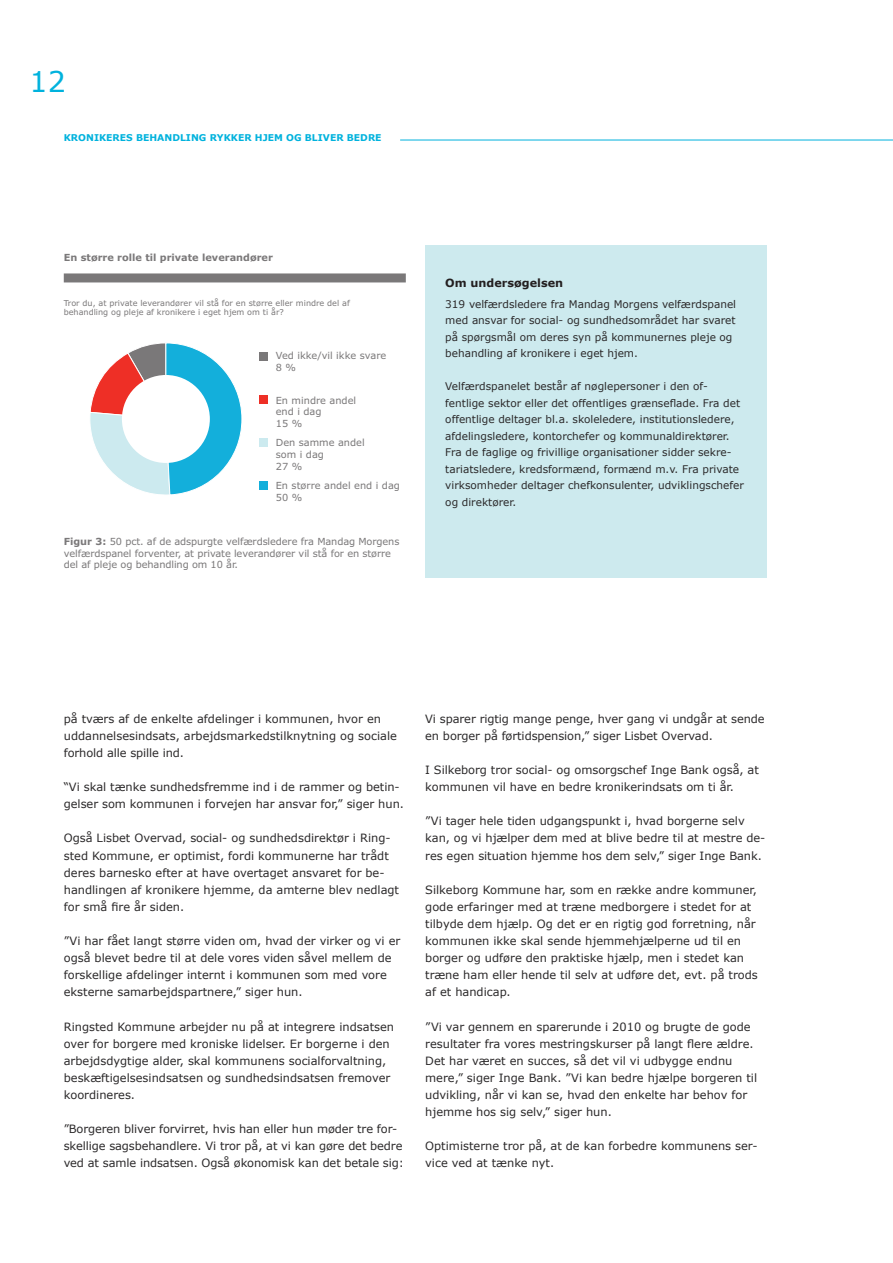
<style>
.page{position:relative;width:893px;height:1263px;background:#fff}
.page>*{position:absolute;margin:0;border:0;box-sizing:border-box;transform-origin:0 0}
.t1{font:28.5px "Verdana";color:#00b2dd}
.Brødtekst{font:11.4px/17.1px "Verdana";color:#2b292a}
.Underoverskrifter{font:700 11.25px "Verdana";color:#231f20}
.Brødtekst-2{font:10.5px/16.6px "Verdana";color:#2b292a}
.t2{font:9.75px/11.7px "Verdana";letter-spacing:-.01em;color:#7a7879}
.t3{font:700 9.75px "Verdana";color:#7a7879}
.Kapiteloverskrifter{font:700 9.3px "Verdana";color:#00b2dd}
.t4{font:8.1px/9px "Verdana";color:#7a7879}
.s1{font-weight:700}
</style>
<div class="page">
<hr style="left:400px;top:140px;width:493px;height:1px;background:#00b2dd">
<div style="left:259px;top:352px;width:9px;height:9px;background:#7a7879"></div>
<div style="left:259px;top:395px;width:9px;height:9px;background:#ee2f26"></div>
<div style="left:259px;top:438px;width:9px;height:8px;background:#cceaef"></div>
<div style="left:259px;top:481px;width:9px;height:8px;background:#13afdb"></div>
<div style="left:64px;top:273px;width:342px;height:9px;background:#7a7879"></div>
<svg style="left:90px;top:343px;width:152px;height:152px"></svg>
<div style="left:122px;top:375px;width:88px;height:88px;background:#fff;border-radius:50%"></div>
<div style="left:425px;top:245px;width:342px;height:333px;background:#cdeaee"></div>
<h1 class="t1" style="left:30px;top:64px;width:38px">12</h1>
<p class="Kapiteloverskrifter" style="left:64px;top:132px;width:319px">KRONIKERES BEHANDLING RYKKER HJEM OG BLIVER BEDRE</p>
<p class="t3" style="left:64px;top:251px;width:211px">En større rolle til private leverandører</p>
<p class="t4" style="left:64px;top:299px;width:288px">Tror du, at private leverandører vil stå for en større eller mindre del af behandling og pleje af kronikere i eget hjem om ti år?</p>
<p class="t2" style="left:276px;top:349px;width:112px">Ved ikke/vil ikke svare<br>8 %</p>
<p class="t2" style="left:276px;top:394px;width:82px">En mindre andel end i dag<br>15 %</p>
<p class="t2" style="left:276px;top:437px;width:90px">Den samme andel som i dag<br>27 %</p>
<p class="t2" style="left:276px;top:479px;width:126px">En større andel end i dag<br>50 %</p>
<p class="t2" style="left:64px;top:535px;width:337px"><span class="s1">Figur 3:</span> 50 pct. af de adspurgte velfærdsledere fra Mandag Morgens velfærdspanel forventer, at private leverandører vil stå for en større del af pleje og behandling om 10 år.</p>
<p class="Underoverskrifter" style="left:445px;top:276px;width:119px">Om undersøgelsen</p>
<p class="Brødtekst-2" style="left:445px;top:295px;width:292px">319 velfærdsledere fra Mandag Morgens velfærdspanel med ansvar for social- og sundhedsområdet har svaret på spørgsmål om deres syn på kommunernes pleje og behandling af kronikere i eget hjem.</p>
<p class="Brødtekst-2" style="left:445px;top:378px;width:300px">Velfærdspanelet består af nøglepersoner i den of&shy;fentlige sektor eller det offentliges grænseflade. Fra det offentlige deltager bl.a. skoleledere, institutionsledere, afdelingsledere, kontorchefer og kommunaldirektører.<br>Fra de faglige og frivillige organisationer sidder sekre&shy;tariatsledere, kredsformænd, formænd m.v. Fra private virksomheder deltager chefkonsulenter, udviklingschefer og direktører.</p>
<p class="Brødtekst" style="left:64px;top:710px;width:335px">på tværs af de enkelte afdelinger i kommunen, hvor en uddannelsesindsats, arbejdsmarkedstilknytning og sociale forhold alle spille ind.</p>
<p class="Brødtekst" style="left:64px;top:778px;width:342px">“Vi skal tænke sundhedsfremme ind i de rammer og betin&shy;gelser som kommunen i forvejen har ansvar for,” siger hun.</p>
<p class="Brødtekst" style="left:64px;top:829px;width:337px">Også Lisbet Overvad, social- og sundhedsdirektør i Ring&shy;sted Kommune, er optimist, fordi kommunerne har trådt deres barnesko efter at have overtaget ansvaret for be&shy;handlingen af kronikere hjemme, da amterne blev nedlagt for små fire år siden.</p>
<p class="Brødtekst" style="left:64px;top:932px;width:338px">”Vi har fået langt større viden om, hvad der virker og vi er også blevet bedre til at dele vores viden såvel mellem de forskellige afdelinger internt i kommunen som med vore eksterne samarbejdspartnere,” siger hun.</p>
<p class="Brødtekst" style="left:64px;top:1017px;width:332px">Ringsted Kommune arbejder nu på at integrere indsatsen over for borgere med kroniske lidelser. Er borgerne i den arbejdsdygtige alder, skal kommunens socialforvaltning, beskæftigelsesindsatsen og sundhedsindsatsen fremover koordineres.</p>
<p class="Brødtekst" style="left:64px;top:1120px;width:342px">”Borgeren bliver forvirret, hvis han eller hun møder tre for&shy;skellige sagsbehandlere. Vi tror på, at vi kan gøre det bedre ved at samle indsatsen. Også økonomisk kan det betale sig:</p>
<p class="Brødtekst" style="left:425px;top:710px;width:341px">Vi sparer rigtig mange penge, hver gang vi undgår at sende en borger på førtidspension,” siger Lisbet Overvad.</p>
<p class="Brødtekst" style="left:425px;top:761px;width:335px">I Silkeborg tror social- og omsorgschef Inge Bank også, at kommunen vil have en bedre kronikerindsats om ti år.</p>
<p class="Brødtekst" style="left:425px;top:812px;width:342px">”Vi tager hele tiden udgangspunkt i, hvad borgerne selv kan, og vi hjælper dem med at blive bedre til at mestre de&shy;res egen situation hjemme hos dem selv,” siger Inge Bank.</p>
<p class="Brødtekst" style="left:425px;top:881px;width:334px">Silkeborg Kommune har, som en række andre kommuner, gode erfaringer med at træne medborgere i stedet for at tilbyde dem hjælp. Og det er en rigtig god forretning, når kommunen ikke skal sende hjemmehjælperne ud til en borger og udføre den praktiske hjælp, men i stedet kan træne ham eller hende til selv at udføre det, evt. på trods af et handicap.</p>
<p class="Brødtekst" style="left:425px;top:1017px;width:333px">”Vi var gennem en sparerunde i 2010 og brugte de gode resultater fra vores mestringskurser på langt flere ældre.<br>Det har været en succes, så det vil vi udbygge endnu mere,” siger Inge Bank. ”Vi kan bedre hjælpe borgeren til udvikling, når vi kan se, hvad den enkelte har behov for hjemme hos sig selv,” siger hun.</p>
<p class="Brødtekst" style="left:425px;top:1137px;width:334px">Optimisterne tror på, at de kan forbedre kommunens ser&shy;vice ved at tænke nyt.</p>
</div>
